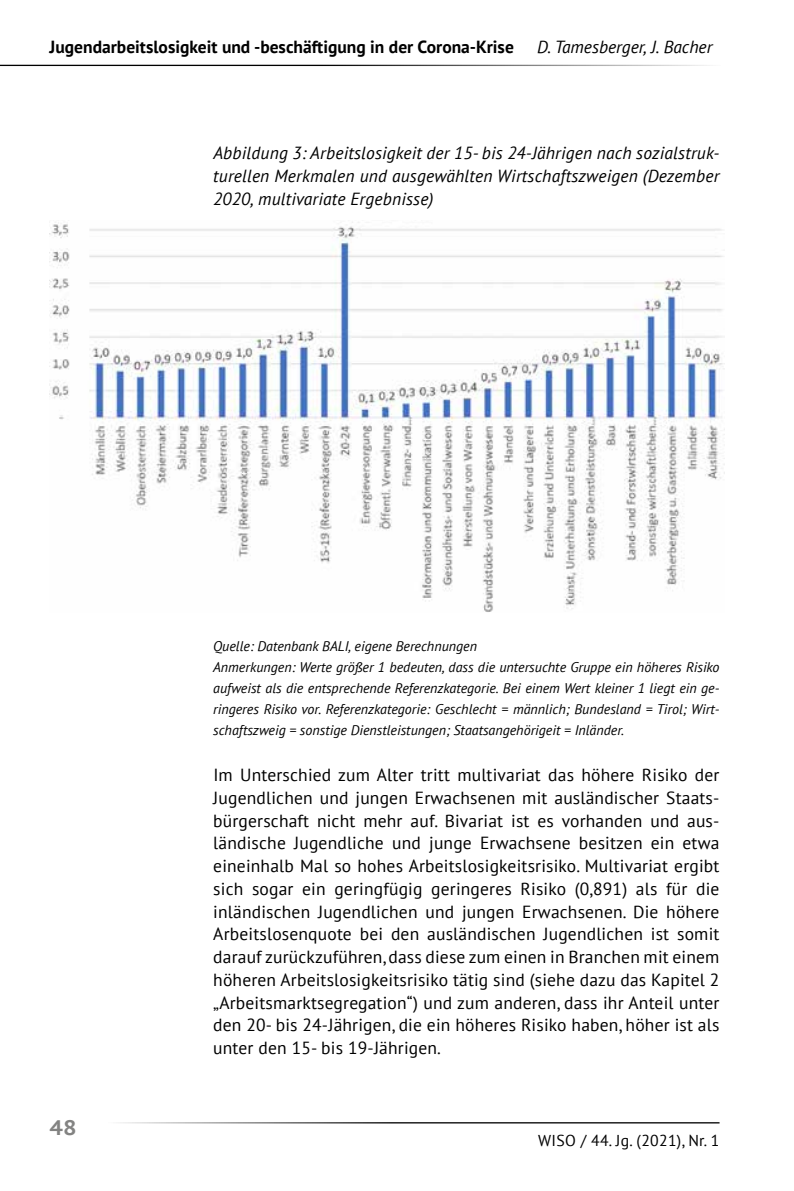
<style>
.page{position:relative;width:794px;height:1191px;background:#fff}
.page>*{position:absolute;margin:0;border:0;box-sizing:border-box;transform-origin:0 0}
.t1{font:700 21px "PT Sans";color:#838382;scale:1.14 1}
.t2{font:17.5px/22.8px "PT Sans";letter-spacing:.01em;color:#000;text-align:justify}
.t3{font:italic 17.5px/22.8px "PT Sans";letter-spacing:.01em;color:#000;text-align:justify}
.t4{font:700 17.5px "PT Sans";color:#000}
.t5{font:15.75px "PT Sans";letter-spacing:.02em;color:#000}
.t6{font:italic 14px/21px "PT Sans";color:#000}
</style>
<div class="page">
<hr style="left:0;top:65px;width:721px;height:1px;background:#000">
<hr style="left:108px;top:1122px;width:611px;height:1px;background:#000">
<img style="left:50px;top:222px;width:674px;height:390px">
<p class="t4" style="left:50px;top:35px;width:466px">Jugendarbeitslosigkeit und -beschäftigung in der Corona-Krise</p>
<p class="t3" style="left:537px;top:35px;width:177px">D. Tamesberger, J. Bacher</p>
<p class="t3" style="left:213px;top:141px;width:507px">Abbildung 3: Arbeitslosigkeit der 15- bis 24-Jährigen nach sozialstruk&shy;turellen Merkmalen und ausgewählten Wirtschaftszweigen (Dezember 2020, multivariate Ergebnisse)</p>
<p class="t1" style="left:50px;top:1114px;width:25px">48</p>
<p class="t6" style="left:213px;top:635px;width:508px">Quelle: Datenbank BALI, eigene Berechnungen<br>Anmerkungen: Werte größer 1 bedeuten, dass die untersuchte Gruppe ein höheres Risiko aufweist als die entsprechende Referenzkategorie. Bei einem Wert kleiner 1 liegt ein ge&shy;ringeres Risiko vor. Referenzkategorie: Geschlecht = männlich; Bundesland = Tirol; Wirt&shy;schaftszweig = sonstige Dienstleistungen; Staatsangehörigeit = Inländer.</p>
<p class="t2" style="left:213px;top:763px;width:508px">Im Unterschied zum Alter tritt multivariat das höhere Risiko der Jugendlichen und jungen Erwachsenen mit ausländischer Staats&shy;bürgerschaft nicht mehr auf. Bivariat ist es vorhanden und aus&shy;ländische Jugendliche und junge Erwachsene besitzen ein etwa eineinhalb Mal so hohes Arbeitslosigkeitsrisiko. Multivariat ergibt sich sogar ein geringfügig geringeres Risiko (0,891) als für die inländischen Jugendlichen und jungen Erwachsenen. Die höhere Arbeitslosenquote bei den ausländischen Jugendlichen ist somit darauf zurückzuführen, dass diese zum einen in Branchen mit einem höheren Arbeitslosigkeitsrisiko tätig sind (siehe dazu das Kapitel 2 „Arbeitsmarktsegregation“) und zum anderen, dass ihr Anteil unter den 20- bis 24-Jährigen, die ein höheres Risiko haben, höher ist als unter den 15- bis 19-Jährigen.</p>
<p class="t5" style="left:538px;top:1130px;width:183px">WISO / 44. Jg. (2021), Nr. 1</p>
</div>
